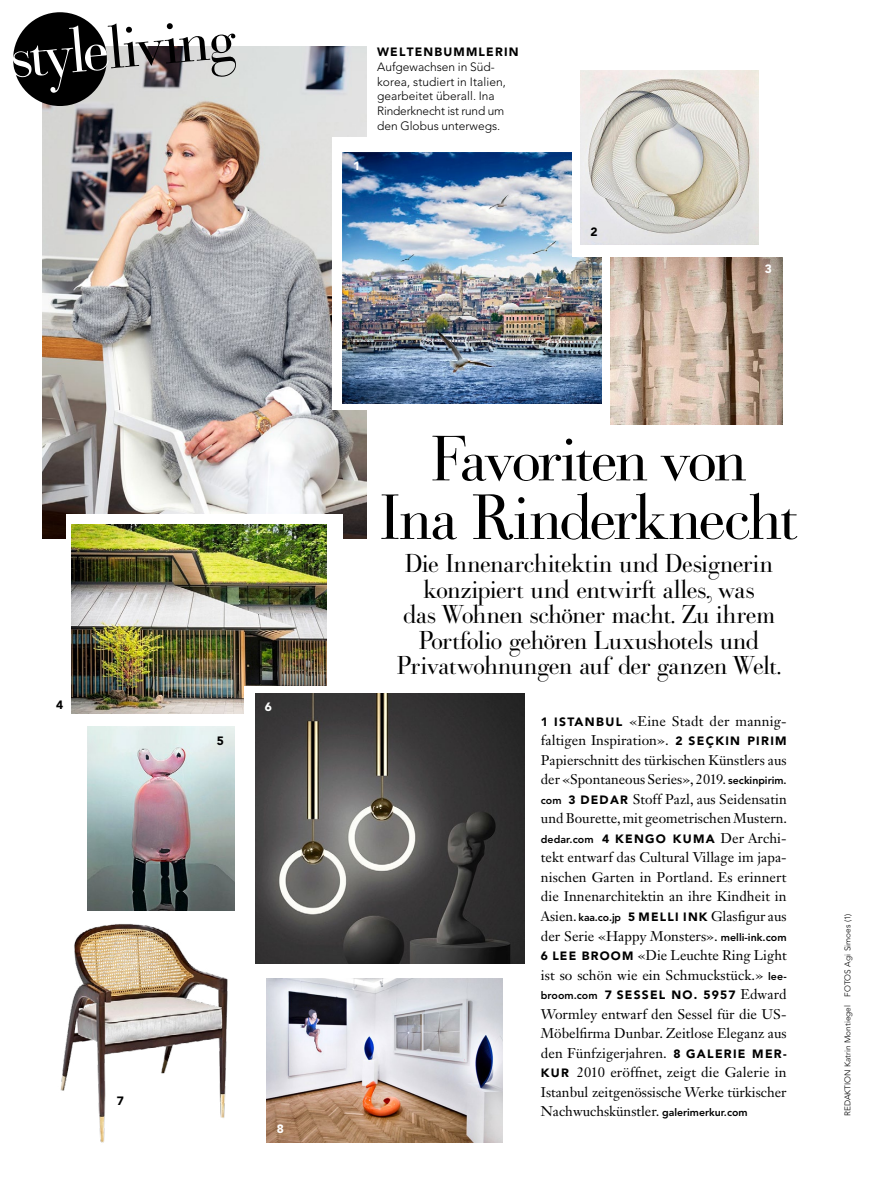
<style>
.page{position:relative;width:893px;height:1200px;background:#fff}
.page>*{position:absolute;margin:0;border:0;box-sizing:border-box;transform-origin:0 0}
._20_Titel_mittel_BO{font:63px/58.5px "Bodoni Classic Pro";letter-spacing:-.035em;color:#000;text-align:center}
.t1{font:60px "Bodoni Classic Pro";color:#000}
._30_Lead_klein_BO_x0{font:25.5px/25.5px "Bodoni Classic Pro";letter-spacing:-.01em;color:#000;text-align:center}
._10_Lauftext_JA_x08{font:13.8px/19.5px "Janson Text LT Std";color:#000;text-align:justify}
._40_Legende_klein_AV{font:300 12px/14.7px "Avenir LT Std";color:#000}
._10_Lauftext_JA_x08-2{font:900 12px "Avenir LT Std";letter-spacing:.1em;color:#000}
._90_Nummerierung_kle{font:900 12px "Avenir LT Std";color:#fff}
._90_Nummerierung_kle-2{font:900 12px "Avenir LT Std";color:#000}
._90_Credit_Bund_x12{font:300 8.25px "Avenir LT Std";color:#000}
.s1{font-weight:900}
.s2{font-family:"Avenir LT Std";font-weight:900;font-size:12px}
.s3{font-family:"Avenir LT Std";font-weight:800;font-size:10.5px}
.s4{font-weight:800;font-size:10.5px}
.s5{font-family:"Janson Text LT Std";font-weight:400;font-size:13.8px}
</style>
<div class="page">
<img style="left:43px;top:46px;width:324px;height:492px">
<div style="left:66px;top:514px;width:276px;height:164px;background:#fff"></div>
<img style="left:87px;top:726px;width:148px;height:147px">
<div style="left:332px;top:137px;width:86px;height:273px;background:#fff"></div>
<img style="left:343px;top:153px;width:258px;height:251px">
<img style="left:611px;top:257px;width:172px;height:167px">
<div style="left:573px;top:116px;width:222px;height:140px;background:#fff"></div>
<img style="left:580px;top:70px;width:179px;height:174px">
<img style="left:266px;top:978px;width:237px;height:164px">
<img style="left:72px;top:524px;width:255px;height:189px">
<div style="left:244px;top:686px;width:176px;height:54px;background:#fff"></div>
<img style="left:255px;top:693px;width:269px;height:269px">
<img style="left:60px;top:873px;width:175px;height:270px">
<div style="left:13px;top:12px;width:94px;height:94px;background:#000;border-radius:50%"></div>
<svg style="left:13px;top:25px;width:96px;height:68px"></svg>
<p class="t1" style="left:105px;top:7px;width:128px;rotate:-5deg">living</p>
<p class="_90_Nummerierung_kle-2" style="left:56px;top:697px;width:9px">4</p>
<p class="_90_Nummerierung_kle-2" style="left:217px;top:733px;width:9px">5</p>
<p class="_90_Nummerierung_kle" style="left:265px;top:699px;width:9px">6</p>
<p class="_90_Nummerierung_kle-2" style="left:117px;top:1092px;width:9px">7</p>
<p class="_90_Nummerierung_kle" style="left:277px;top:1121px;width:9px">8</p>
<p class="_90_Nummerierung_kle" style="left:353px;top:159px;width:9px">1</p>
<p class="_40_Legende_klein_AV" style="left:377px;top:45px;width:143px"><span class="s1">WELTENBUMMLERIN<br></span>Aufgewachsen in Süd&shy;korea, studiert in Italien, gearbeitet überall. Ina<br>Rinderknecht ist rund um den Globus unterwegs.</p>
<p class="_90_Nummerierung_kle-2" style="left:590px;top:224px;width:9px">2</p>
<p class="_90_Nummerierung_kle" style="left:765px;top:261px;width:9px">3</p>
<p class="_20_Titel_mittel_BO" style="left:380px;top:428px;width:419px">Favoriten von<br>Ina Rinderknecht</p>
<p class="_30_Lead_klein_BO_x0" style="left:397px;top:550px;width:385px">Die Innenarchitektin und Designerin konzipiert und entwirft alles, was<br>das Wohnen schöner macht. Zu ihrem Portfolio gehören Luxushotels und Privatwohnungen auf der ganzen Welt.</p>
<p class="_10_Lauftext_JA_x08" style="left:541px;top:711px;width:248px"><span class="s2">1 ISTANBUL</span> «Eine Stadt der mannig&shy;faltigen Inspiration». <span class="s2">2 SEÇKIN PIRIM </span>Papierschnitt des türkischen Künstlers aus der «Spontaneous Series», 2019. <span class="s3">seckinpirim. com</span> <span class="s2">3 DEDAR</span> Stoff Pazl, aus Seidensatin und Bourette, mit geometrischen Mustern.</p>
<p class="_10_Lauftext_JA_x08-2" style="left:541px;top:831px;width:247px"><span class="s4">dedar.com</span> 4 KENGO KUMA <span class="s5">Der Archi-</span></p>
<p class="_10_Lauftext_JA_x08" style="left:541px;top:847px;width:247px">tekt entwarf das Cultural Village im japa&shy;nischen Garten in Portland. Es erinnert die Innenarchitektin an ihre Kindheit in Asien. <span class="s3">kaa.co.jp</span> <span class="s2">5 MELLI INK</span> Glasfigur aus der Serie «Happy Monsters». <span class="s3">melli-ink.com </span><span class="s2">6 LEE BROOM</span> «Die Leuchte Ring Light ist so schön wie ein Schmuckstück.» <span class="s3">lee-</span></p>
<p class="_10_Lauftext_JA_x08-2" style="left:541px;top:987px;width:247px"><span class="s4">broom.com</span> 7 SESSEL NO. 5957 <span class="s5">Edward</span></p>
<p class="_10_Lauftext_JA_x08" style="left:541px;top:1003px;width:247px">Wormley entwarf den Sessel für die US-Möbelfirma Dunbar. Zeitlose Eleganz aus den Fünfzigerjahren. <span class="s2">8 GALERIE MER-KUR</span> 2010 eröffnet, zeigt die Galerie in Istanbul zeitgenössische Werke türkischer Nachwuchskünstler. <span class="s3">galerimerkur.com</span></p>
<p class="_90_Credit_Bund_x12" style="left:843px;top:996px;width:84px;rotate:-90deg">FOTOS Agi Simoes (1)</p>
<p class="_90_Credit_Bund_x12" style="left:843px;top:1115px;width:112px;rotate:-90deg">REDAKTION Katrin Montiegel</p>
</div>
